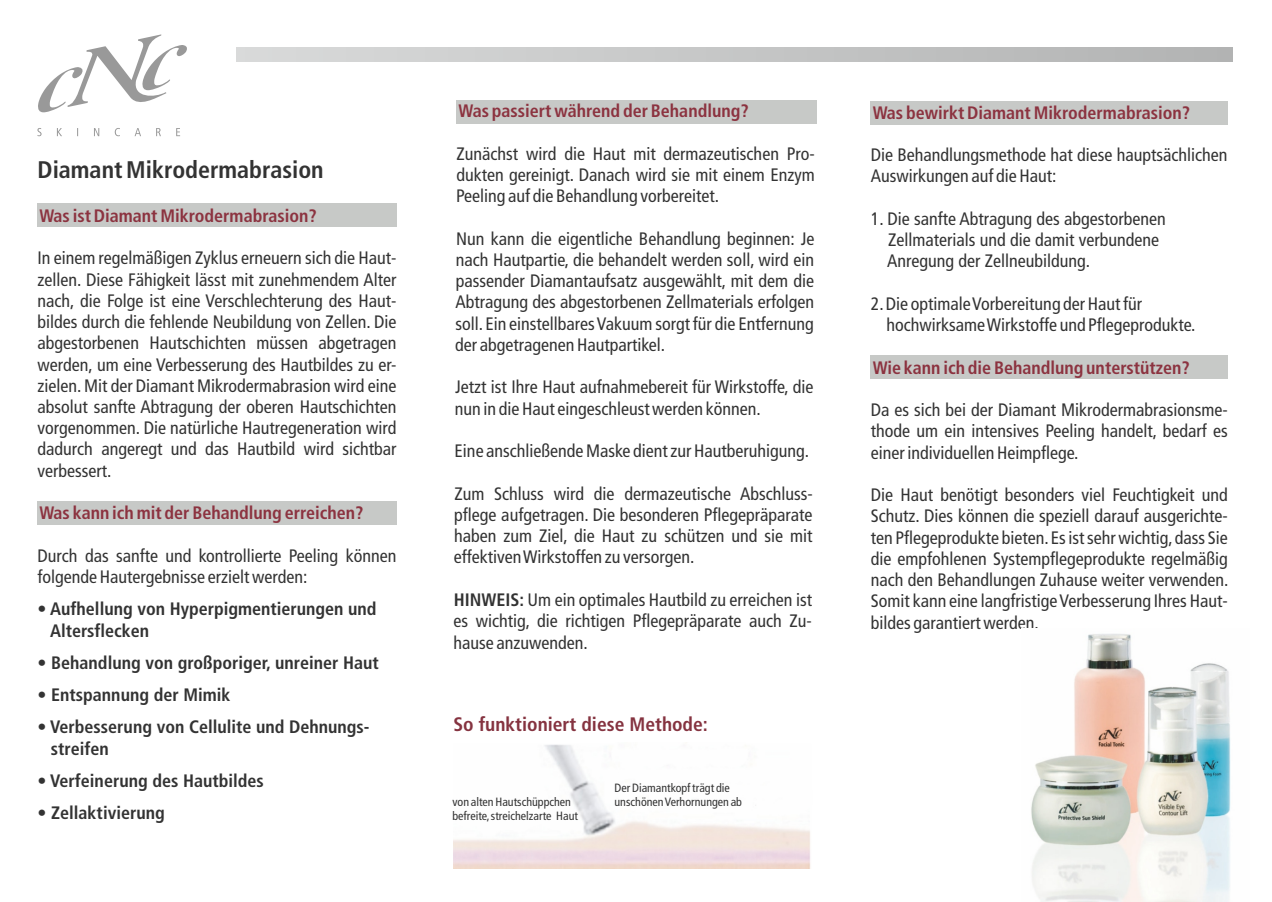
<style>
.page{position:relative;width:1272px;height:902px;background:#fff}
.page>*{position:absolute;margin:0;border:0;box-sizing:border-box;transform-origin:0 0}
.t1{font:700 condensed 24px "Frutiger";color:#333}
.t2{font:700 condensed 19.5px "Frutiger";color:#853340}
.t3{font:condensed 18px/21.1px "Frutiger";color:#333;text-align:justify}
.t4{font:700 condensed 18px/21.5px "Frutiger";color:#333}
.t5{font:700 condensed 18px "Frutiger";color:#8c3340}
.t6{font:condensed 12px "Frutiger";color:#333}
.s1{font-weight:700}
</style>
<div class="page">
<div style="left:870px;top:356px;width:357px;height:23px;background:#c7c9c7"></div>
<div style="left:456px;top:100px;width:360px;height:23px;background:#c7c9c7"></div>
<div style="left:37px;top:501px;width:359px;height:23px;background:#c7c9c7"></div>
<div style="left:37px;top:203px;width:359px;height:24px;background:#c7c9c7"></div>
<div style="left:870px;top:101px;width:357px;height:24px;background:#c7c9c7"></div>
<svg style="left:237px;top:47px;width:994px;height:15px;background:#c5c6c6"></svg>
<img style="left:454px;top:744px;width:357px;height:124px">
<svg style="left:37px;top:128px;width:143px;height:8px"></svg>
<svg style="left:38px;top:34px;width:149px;height:78px"></svg>
<img style="left:1031px;top:634px;width:200px;height:267px">
<h1 class="t1" style="left:38px;top:160px;width:288px">Diamant Mikrodermabrasion</h1>
<p class="t5" style="left:39px;top:208px;width:279px">Was ist Diamant Mikrodermabrasion?</p>
<p class="t3" style="left:38px;top:249px;width:360px">In einem regelmäßigen Zyklus erneuern sich die Haut&shy;zellen. Diese Fähigkeit lässt mit zunehmendem Alter nach, die Folge ist eine Verschlechterung des Haut&shy;bildes durch die fehlende Neubildung von Zellen. Die abgestorbenen Hautschichten müssen abgetragen werden, um eine Verbesserung des Hautbildes zu er&shy;zielen.Mit der Diamant Mikrodermabrasion wird eine absolut sanfte Abtragung der oberen Hautschichten vorgenommen. Die natürliche Hautregeneration wird dadurch angeregt und das Hautbild wird sichtbar verbessert.</p>
<p class="t5" style="left:39px;top:506px;width:326px">Was kann ich mit der Behandlung erreichen?</p>
<p class="t3" style="left:38px;top:546px;width:360px">Durch das sanfte und kontrollierte Peeling können folgende Hautergebnisse erzielt werden:</p>
<p class="t4" style="left:50px;top:600px;width:328px;text-indent:-12px">• Aufhellung von Hyperpigmentierungen und<br>Altersflecken</p>
<p class="t4" style="left:38px;top:653px;width:343px">• Behandlung von großporiger, unreiner Haut</p>
<p class="t4" style="left:38px;top:685px;width:194px">• Entspannung der Mimik</p>
<p class="t4" style="left:51px;top:717px;width:320px;text-indent:-13px">• Verbesserung von Cellulite und Dehnungs&shy;streifen</p>
<p class="t4" style="left:38px;top:771px;width:228px">• Verfeinerung des Hautbildes</p>
<p class="t4" style="left:38px;top:803px;width:129px">• Zellaktivierung</p>
<p class="t5" style="left:458px;top:104px;width:291px">Was passiert während der Behandlung?</p>
<p class="t3" style="left:456px;top:145px;width:360px">Zunächst wird die Haut mit dermazeutischen Pro&shy;dukten gereinigt. Danach wird sie mit einem Enzym Peeling auf die Behandlung vorbereitet.</p>
<p class="t3" style="left:455px;top:230px;width:360px">Nun kann die eigentliche Behandlung beginnen: Je nach Hautpartie, die behandelt werden soll, wird ein passender Diamantaufsatz ausgewählt, mit dem die Abtragung des abgestorbenen Zellmaterials erfolgen soll. Ein einstellbares Vakuum sorgt für die Entfernung der abgetragenen Hautpartikel.</p>
<p class="t3" style="left:455px;top:378px;width:360px">Jetzt ist Ihre Haut aufnahmebereit für Wirkstoffe, die nun in die Haut eingeschleust werden können.</p>
<p class="t3" style="left:454px;top:442px;width:356px">Eine anschließende Maske dient zur Hautberuhigung.</p>
<p class="t3" style="left:454px;top:484px;width:360px">Zum Schluss wird die dermazeutische Abschluss&shy;pflege aufgetragen. Die besonderen Pflegepräparate haben zum Ziel, die Haut zu schützen und sie mit effektiven Wirkstoffen zu versorgen.</p>
<p class="t3" style="left:453px;top:591px;width:360px"><span class="s1">HINWEIS:</span> Um ein optimales Hautbild zu erreichen ist es wichtig, die richtigen Pflegepräparate auch Zu&shy;hause anzuwenden.</p>
<p class="t2" style="left:453px;top:715px;width:256px">So funktioniert diese Methode:</p>
<p class="t6" style="left:614px;top:782px;width:117px">Der Diamantkopf trägt die</p>
<p class="t6" style="left:452px;top:796px;width:120px">von alten Hautschüppchen</p>
<p class="t6" style="left:614px;top:796px;width:129px">unschönen Verhornungen ab</p>
<p class="t6" style="left:452px;top:810px;width:127px">befreite,streichelzarte Haut</p>
<p class="t5" style="left:872px;top:105px;width:319px">Was bewirkt Diamant Mikrodermabrasion?</p>
<p class="t3" style="left:870px;top:146px;width:358px">Die Behandlungsmethode hat diese hauptsächlichen<br>Auswirkungen auf die Haut:</p>
<p class="t3" style="left:887px;top:209px;width:280px;text-align:left;text-indent:-16px">1. Die sanfte Abtragung des abgestorbenen<br>Zellmaterials und die damit verbundene<br>Anregung der Zellneubildung.</p>
<p class="t3" style="left:886px;top:294px;width:311px;text-indent:-16px">2.Die optimale Vorbereitung der Haut für hochwirksame Wirkstoffe und Pflegeprodukte.</p>
<p class="t5" style="left:872px;top:360px;width:319px">Wie kann ich die Behandlung unterstützen?</p>
<p class="t3" style="left:870px;top:401px;width:358px">Da es sich bei der Diamant Mikrodermabrasionsme&shy;thode um ein intensives Peeling handelt, bedarf es einer individuellen Heimpflege.</p>
<p class="t3" style="left:870px;top:486px;width:359px">Die Haut benötigt besonders viel Feuchtigkeit und Schutz. Dies können die speziell darauf ausgerichte&shy;ten Pflegeprodukte bieten.Es ist sehr wichtig,dass Sie die empfohlenen Systempflegeprodukte regelmäßig nach den Behandlungen Zuhause weiter verwenden.<br>Somit kann eine langfristige Verbesserung Ihres Haut&shy;bildes garantiert werden.</p>
</div>
